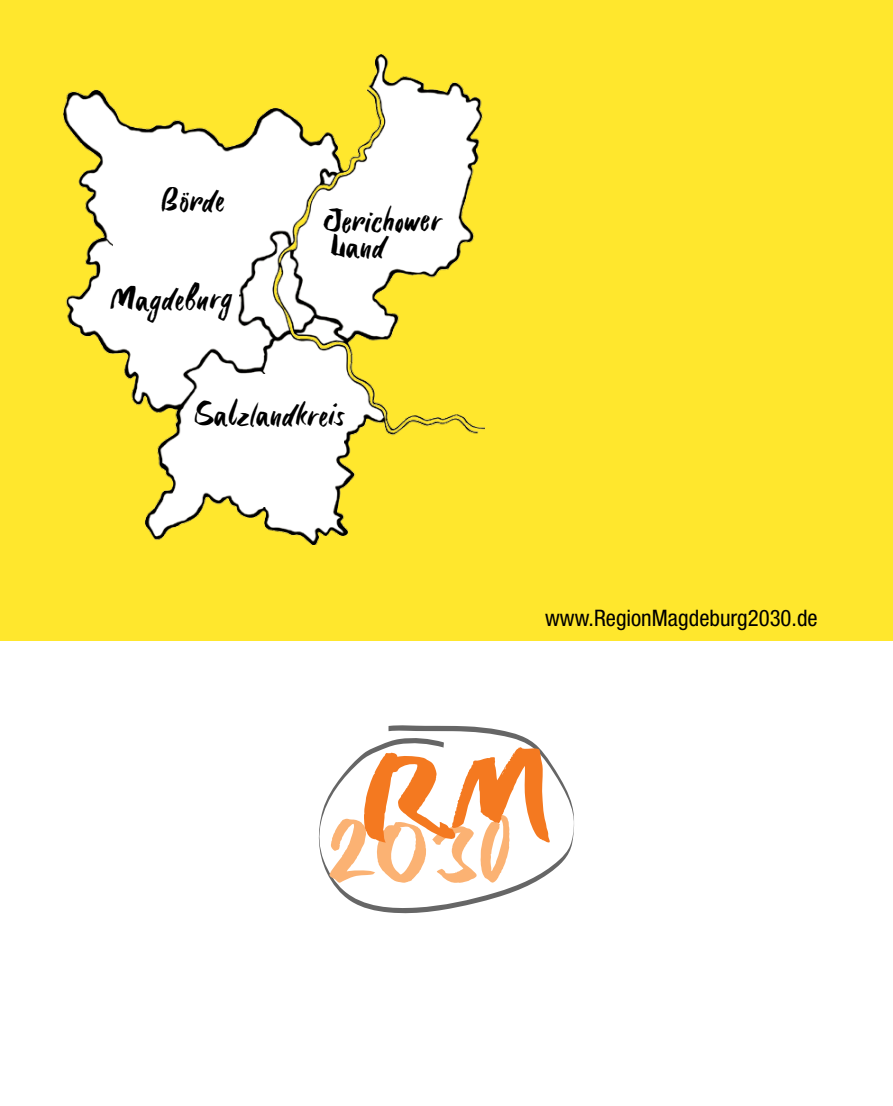
<style>
.page{position:relative;width:893px;height:1106px;background:#fff}
.page>*{position:absolute;margin:0;border:0;box-sizing:border-box;transform-origin:0 0}
.t1{font:140.85px "Six Hands Brush";color:#f47920}
.t2{font:36px/25.5px "Six Hands Brush";color:#000}
.t3{font:condensed 22.8px "Helvetica Neue LT Std";color:#000}
</style>
<div class="page">
<div style="left:0;top:0;width:893px;height:640px;background:#ffe72d"></div>
<img style="left:64px;top:54px;width:420px;height:491px">
<div style="left:113px;top:241px;width:125px;height:68px;background:#fff"></div>
<div style="left:205px;top:374px;width:139px;height:79px;background:#fff"></div>
<div style="left:249px;top:414px;width:50px;height:93px;background:#fff"></div>
<svg style="left:318px;top:725px;width:256px;height:189px"></svg>
<svg style="left:329px;top:818px;width:97px;height:64px"></svg>
<svg style="left:432px;top:814px;width:78px;height:69px"></svg>
<p class="t2" style="left:160px;top:189px;width:67px;rotate:-1deg">Börde</p>
<p class="t2" style="left:109px;top:287px;width:124px;rotate:-1deg">Magdeburg</p>
<p class="t2" style="left:322px;top:209px;width:122px;rotate:-1deg">Jerichower<br>Land</p>
<p class="t2" style="left:194px;top:402px;width:152px">Salzlandkreis</p>
<p class="t3" style="left:545px;top:604px;width:274px">www.RegionMagdeburg2030.de</p>
<h1 class="t1" style="left:358px;top:706px;width:194px">RM</h1>
</div>
